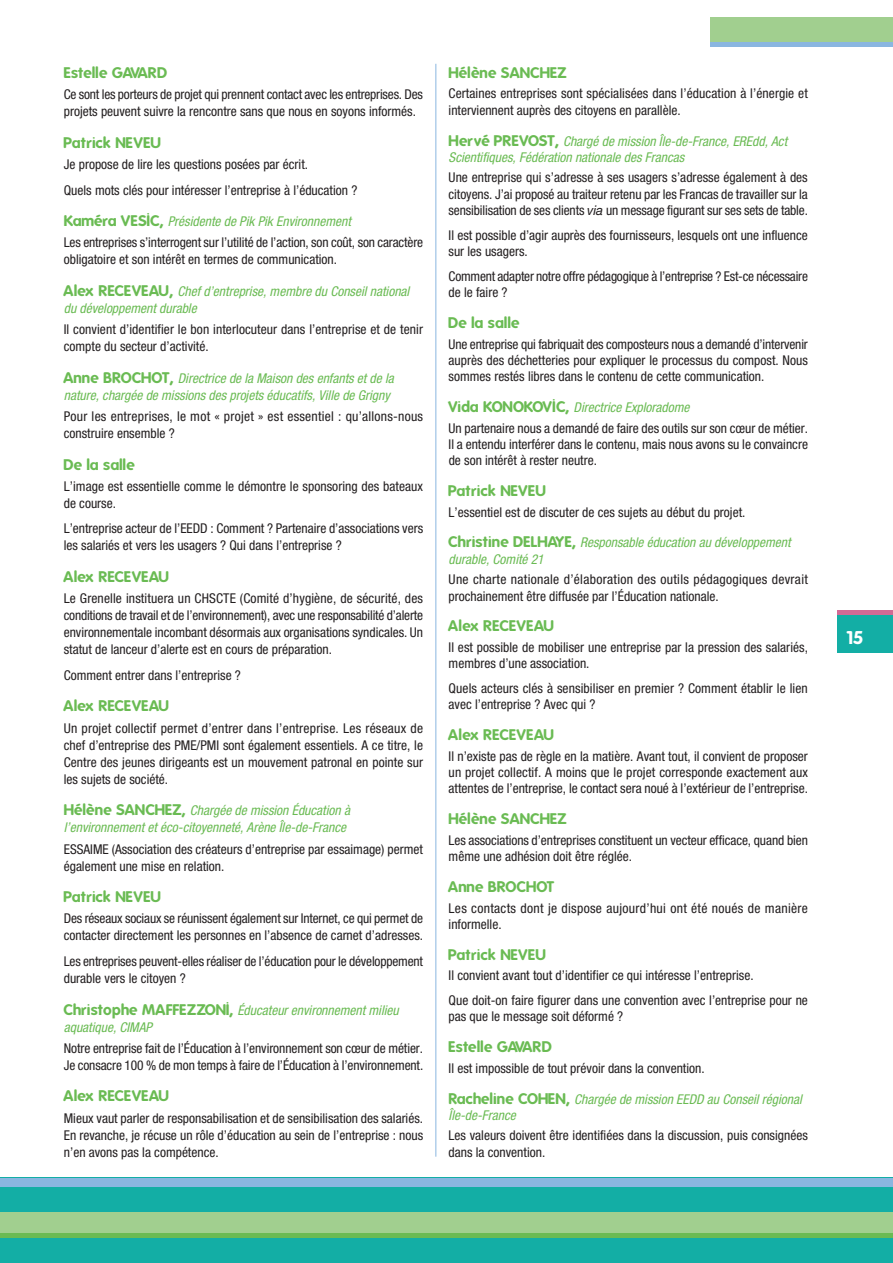
<style>
.page{position:relative;width:893px;height:1263px;background:#fff}
.page>*{position:absolute;margin:0;border:0;box-sizing:border-box;transform-origin:0 0}
.t1{font:700 18px "Folks";color:#fff}
.t2{font:700 15px "Folks";color:#6abb53}
.t3{font:700 15px "Folks";letter-spacing:-.025em;color:#6abb53}
.t4{font:condensed 13.5px/17px "Helvetica Neue";color:#231f20}
.t5{font:italic condensed 13.5px/17px "Helvetica Neue";color:#6abb53}
.t6{font:condensed 13.5px/16.4px "Helvetica Neue";letter-spacing:.02em;color:#231f20}
.s1{font-family:"Folks";font-weight:700;font-stretch:normal;font-size:15px;color:#6abb53}
.s2{font-style:italic;color:#6abb53}
.s3{font-family:"Folks";font-weight:700;font-style:normal;font-stretch:normal;font-size:15px}
.s4{font-style:italic;font-stretch:normal}
</style>
<div class="page">
<div style="left:0;top:1178px;width:893px;height:85px;background:#13aea5"></div>
<div style="left:0;top:1178px;width:893px;height:8px;background:#8ab6e0"></div>
<div style="left:0;top:1212px;width:893px;height:25px;background:#a1cf8f"></div>
<hr style="left:0;top:1233px;width:893px;height:4px;background:#6abb53">
<div style="left:838px;top:610px;width:55px;height:43px;background:#13aea5"></div>
<div style="left:710px;top:17px;width:183px;height:30px;background:#a1cf8f"></div>
<hr style="left:838px;top:610px;width:55px;height:4px;background:#d36a95">
<hr style="left:710px;top:43px;width:183px;height:4px;background:#8ab6e0">
<hr style="left:435px;top:64px;width:1px;height:1093px;background:#8ab6e0">
<p class="t2" style="left:64px;top:64px;width:105px">Estelle GAVARD</p>
<p class="t4" style="left:64px;top:86px;width:361px">Ce sont les porteurs de projet qui prennent contact avec les entreprises. Des projets peuvent suivre la rencontre sans que nous en soyons informés.</p>
<p class="t2" style="left:64px;top:134px;width:99px">Patrick NEVEU</p>
<p class="t4" style="left:64px;top:151px;width:295px;line-height:25.5px">Je propose de lire les questions posées par écrit.<br>Quels mots clés pour intéresser l’entreprise à l’éducation ?</p>
<p class="t4" style="left:64px;top:211px;width:361px;line-height:21.3px"><span class="s1">Kaméra VESIC,</span> <span class="s2">Présidente de Pik Pik Environnement<br></span>Les entreprises s’interrogent sur l’utilité de l’action, son coût, son caractère</p>
<p class="t4" style="left:64px;top:251px;width:275px">obligatoire et son intérêt en termes de communication.</p>
<p class="t5" style="left:64px;top:283px;width:347px"><span class="s3">Alex RECEVEAU,</span> Chef d’entreprise, membre du Conseil national du développement durable</p>
<p class="t4" style="left:64px;top:321px;width:361px">Il convient d’identifier le bon interlocuteur dans l’entreprise et de tenir compte du secteur d’activité.</p>
<p class="t5" style="left:64px;top:369px;width:332px"><span class="s3">Anne BROCHOT,</span> Directrice de la Maison des enfants et de la nature, chargée de missions des projets éducatifs, Ville de Grigny</p>
<p class="t4" style="left:64px;top:408px;width:361px">Pour les entreprises, le mot « projet » est essentiel : qu’allons-nous construire ensemble ?</p>
<p class="t2" style="left:64px;top:455px;width:73px">De la salle</p>
<p class="t4" style="left:64px;top:478px;width:361px">L’image est essentielle comme le démontre le sponsoring des bateaux de course.</p>
<p class="t4" style="left:64px;top:520px;width:361px">L’entreprise acteur de l’EEDD : Comment ? Partenaire d’associations vers les salariés et vers les usagers ? Qui dans l’entreprise ?</p>
<p class="t2" style="left:64px;top:568px;width:107px">Alex RECEVEAU</p>
<p class="t4" style="left:64px;top:590px;width:361px;text-align:justify">Le Grenelle instituera un CHSCTE (Comité d’hygiène, de sécurité, des conditions de travail et de l’environnement), avec une responsabilité d’alerte environnementale incombant désormais aux organisations syndicales. Un statut de lanceur d’alerte est en cours de préparation.</p>
<p class="t4" style="left:64px;top:666px;width:179px">Comment entrer dans l’entreprise ?</p>
<p class="t2" style="left:64px;top:697px;width:107px">Alex RECEVEAU</p>
<p class="t4" style="left:64px;top:719px;width:361px;text-align:justify">Un projet collectif permet d’entrer dans l’entreprise. Les réseaux de chef d’entreprise des PME/PMI sont également essentiels. A ce titre, le Centre des jeunes dirigeants est un mouvement patronal en pointe sur les sujets de société.</p>
<p class="t5" style="left:64px;top:802px;width:288px"><span class="s3">Hélène SANCHEZ,</span> Chargée de mission Éducation à l’environnement et éco-citoyenneté, Arène Île-de-France</p>
<p class="t4" style="left:64px;top:840px;width:361px">ESSAIME (Association des créateurs d’entreprise par essaimage) permet également une mise en relation.</p>
<p class="t2" style="left:64px;top:888px;width:99px">Patrick NEVEU</p>
<p class="t4" style="left:64px;top:910px;width:361px">Des réseaux sociaux se réunissent également sur Internet, ce qui permet de contacter directement les personnes en l’absence de carnet d’adresses.</p>
<p class="t4" style="left:64px;top:952px;width:361px">Les entreprises peuvent-elles réaliser de l’éducation pour le développement durable vers le citoyen ?</p>
<p class="t5" style="left:64px;top:1001px;width:336px"><span class="s3">Christophe MAFFEZZONI,</span> Éducateur environnement milieu aquatique, CIMAP</p>
<p class="t4" style="left:64px;top:1039px;width:361px">Notre entreprise fait de l’Éducation à l’environnement son cœur de métier.<br>Je consacre 100 % de mon temps à faire de l’Éducation à l’environnement.</p>
<p class="t2" style="left:64px;top:1087px;width:107px">Alex RECEVEAU</p>
<p class="t4" style="left:64px;top:1109px;width:361px;text-align:justify">Mieux vaut parler de responsabilisation et de sensibilisation des salariés.<br>En revanche, je récuse un rôle d’éducation au sein de l’entreprise : nous n’en avons pas la compétence.</p>
<p class="t2" style="left:449px;top:64px;width:120px">Hélène SANCHEZ</p>
<p class="t4" style="left:449px;top:85px;width:361px;line-height:16.4px">Certaines entreprises sont spécialisées dans l’éducation à l’énergie et interviennent auprès des citoyens en parallèle.</p>
<p class="t5" style="left:449px;top:133px;width:340px;line-height:16.4px"><span class="s3">Hervé PREVOST,</span> Chargé de mission Île-de-France, EREdd, Act<br>Scientifiques, Fédération nationale des Francas</p>
<p class="t4" style="left:449px;top:169px;width:361px;line-height:16.4px;text-align:justify">Une entreprise qui s’adresse à ses usagers s’adresse également à des citoyens. J’ai proposé au traiteur retenu par les Francas de travailler sur la sensibilisation de ses clients <span class="s4">via</span> un message figurant sur ses sets de table.</p>
<p class="t4" style="left:449px;top:227px;width:361px;line-height:16.4px">Il est possible d’agir auprès des fournisseurs, lesquels ont une influence sur les usagers.</p>
<p class="t4" style="left:449px;top:268px;width:361px;line-height:16.4px">Comment adapter notre offre pédagogique à l’entreprise ? Est-ce nécessaire de le faire ?</p>
<p class="t2" style="left:449px;top:314px;width:73px">De la salle</p>
<p class="t4" style="left:449px;top:336px;width:361px;line-height:16.4px;text-align:justify">Une entreprise qui fabriquait des composteurs nous a demandé d’intervenir auprès des déchetteries pour expliquer le processus du compost. Nous sommes restés libres dans le contenu de cette communication.</p>
<p class="t4" style="left:449px;top:397px;width:361px;line-height:20.5px"><span class="s1">Vida KONOKOVIC,</span> <span class="s2">Directrice Exploradome<br></span>Un partenaire nous a demandé de faire des outils sur son cœur de métier.</p>
<p class="t4" style="left:449px;top:436px;width:361px;line-height:16.4px">Il a entendu interférer dans le contenu, mais nous avons su le convaincre de son intérêt à rester neutre.</p>
<p class="t2" style="left:449px;top:482px;width:99px">Patrick NEVEU</p>
<p class="t4" style="left:449px;top:503px;width:298px">L’essentiel est de discuter de ces sujets au début du projet.</p>
<p class="t5" style="left:449px;top:534px;width:344px;line-height:16.4px"><span class="s3">Christine DELHAYE,</span> Responsable éducation au développement durable, Comité 21</p>
<p class="t6" style="left:449px;top:571px;width:361px">Une charte nationale d’élaboration des outils pédagogiques devrait prochainement être diffusée par l’Éducation nationale.</p>
<p class="t2" style="left:449px;top:617px;width:107px">Alex RECEVEAU</p>
<p class="t4" style="left:449px;top:639px;width:361px;line-height:16.4px">Il est possible de mobiliser une entreprise par la pression des salariés, membres d’une association.</p>
<p class="t4" style="left:449px;top:680px;width:361px;line-height:16.4px">Quels acteurs clés à sensibiliser en premier ? Comment établir le lien avec l’entreprise ? Avec qui ?</p>
<p class="t2" style="left:449px;top:726px;width:107px">Alex RECEVEAU</p>
<p class="t4" style="left:449px;top:748px;width:361px;line-height:16.4px;text-align:justify">Il n’existe pas de règle en la matière. Avant tout, il convient de proposer un projet collectif. A moins que le projet corresponde exactement aux attentes de l’entreprise, le contact sera noué à l’extérieur de l’entreprise.</p>
<p class="t2" style="left:449px;top:810px;width:120px">Hélène SANCHEZ</p>
<p class="t4" style="left:449px;top:832px;width:361px;line-height:16.4px">Les associations d’entreprises constituent un vecteur efficace, quand bien même une adhésion doit être réglée.</p>
<p class="t3" style="left:449px;top:878px;width:108px">Anne BROCHOT</p>
<p class="t6" style="left:449px;top:899px;width:361px">Les contacts dont je dispose aujourd’hui ont été noués de manière informelle.</p>
<p class="t2" style="left:449px;top:945px;width:99px">Patrick NEVEU</p>
<p class="t4" style="left:449px;top:963px;width:361px;line-height:24.8px">Il convient avant tout d’identifier ce qui intéresse l’entreprise.<br>Que doit-on faire figurer dans une convention avec l’entreprise pour ne</p>
<p class="t4" style="left:449px;top:1008px;width:176px">pas que le message soit déformé ?</p>
<p class="t2" style="left:449px;top:1038px;width:105px">Estelle GAVARD</p>
<p class="t4" style="left:449px;top:1059px;width:258px">Il est impossible de tout prévoir dans la convention.</p>
<p class="t5" style="left:449px;top:1090px;width:355px;line-height:16.4px"><span class="s3">Racheline COHEN,</span> Chargée de mission EEDD au Conseil régional<br>Île-de-France</p>
<p class="t4" style="left:449px;top:1127px;width:361px;line-height:16.4px">Les valeurs doivent être identifiées dans la discussion, puis consignées dans la convention.</p>
<h1 class="t1" style="left:846px;top:627px;width:19px">15</h1>
</div>
